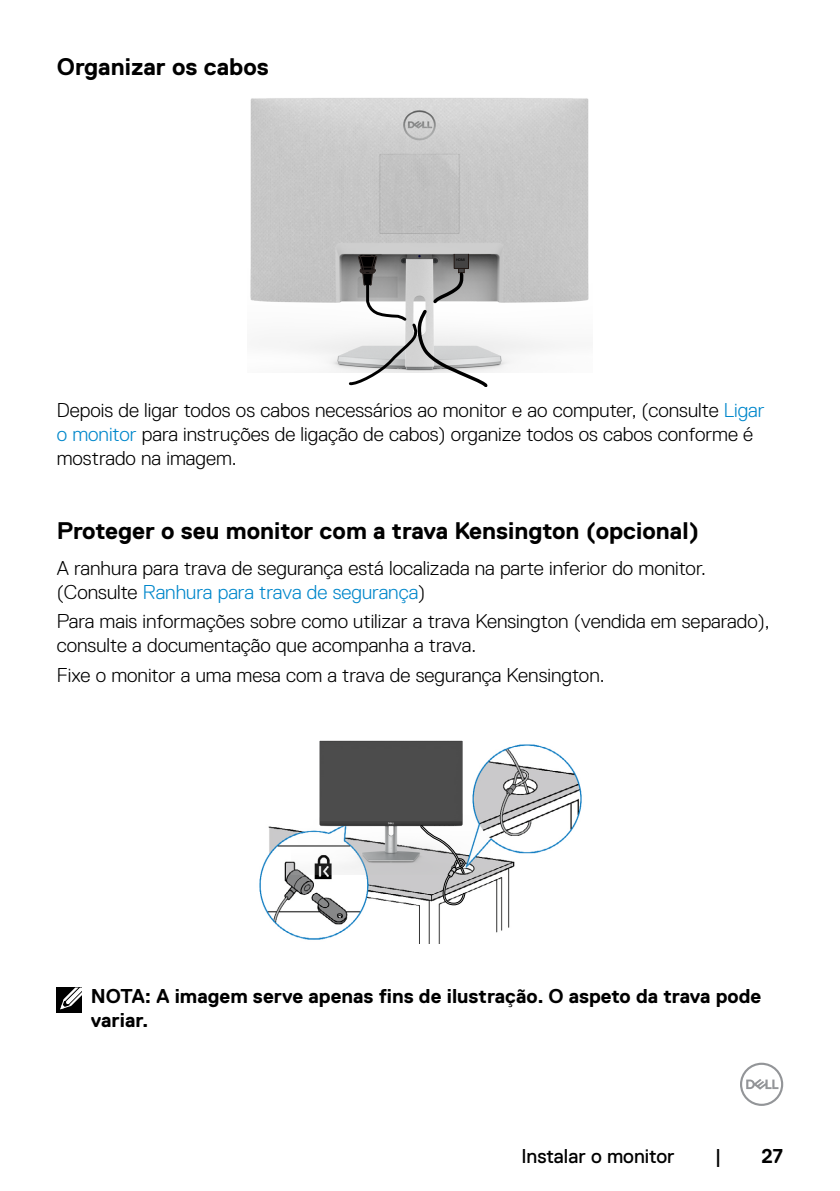
<style>
.page{position:relative;width:840px;height:1191px;background:#fff}
.page>*{position:absolute;margin:0;border:0;box-sizing:border-box;transform-origin:0 0}
.t1{font:700 24px "Dell Replica";color:#000}
.t2{font:300 20px/24px "Dell Replica";color:#000}
.t3{font:700 20px/24px "Dell Replica";color:#000}
.t4{font:20px "Dell Replica";color:#000}
.t5{font:3.6px "Arial";color:#000}
.s1{color:#0087cb}
</style>
<div class="page">
<svg style="left:740px;top:1062px;width:42px;height:44px"></svg>
<img style="left:250px;top:98px;width:339px;height:275px">
<svg style="left:347px;top:254px;width:143px;height:133px"></svg>
<img style="left:259px;top:744px;width:323px;height:199px">
<img style="left:291px;top:740px;width:199px;height:134px">
<svg style="left:420px;top:825px;width:45px;height:80px"></svg>
<div style="left:57px;top:987px;width:25px;height:26px;background:#000"></div>
<svg style="left:60px;top:987px;width:22px;height:23px"></svg>
<p class="t1" style="left:57px;top:54px;width:213px">Organizar os cabos</p>
<p class="t5" style="left:456px;top:257px;width:11px">HDMI</p>
<p class="t2" style="left:57px;top:398px;width:709px">Depois de ligar todos os cabos necessários ao monitor e ao computer, (consulte <span class="s1">Ligar o monitor</span> para instruções de ligação de cabos) organize todos os cabos conforme é mostrado na imagem.</p>
<p class="t1" style="left:57px;top:518px;width:643px">Proteger o seu monitor com a trava Kensington (opcional)</p>
<p class="t2" style="left:57px;top:556px;width:650px">A ranhura para trava de segurança está localizada na parte inferior do monitor. (Consulte <span class="s1">Ranhura para trava de segurança</span>)</p>
<p class="t2" style="left:57px;top:609px;width:714px">Para mais informações sobre como utilizar a trava Kensington (vendida em separado), consulte a documentação que acompanha a trava.</p>
<p class="t2" style="left:57px;top:663px;width:549px">Fixe o monitor a uma mesa com a trava de segurança Kensington.</p>
<p class="t3" style="left:91px;top:984px;width:671px">NOTA: A imagem serve apenas fins de ilustração. O aspeto da trava pode variar.</p>
<p class="t4" style="left:521px;top:1144px;width:155px">Instalar o monitor</p>
<p class="t4" style="left:714px;top:1144px;width:8px">|</p>
<p class="t3" style="left:761px;top:1143px;width:23px">27</p>
</div>
